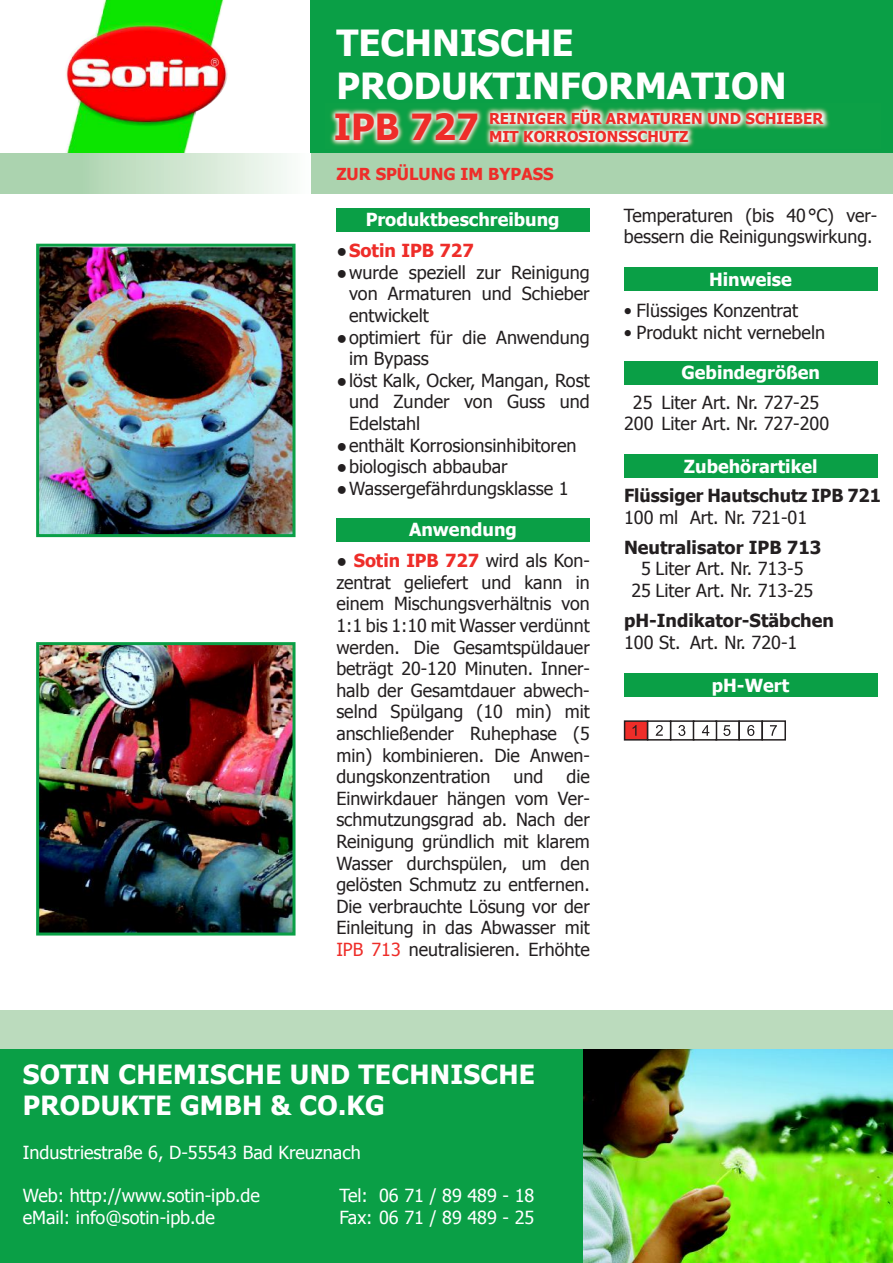
<style>
.page{position:relative;width:893px;height:1263px;background:#fff}
.page>*{position:absolute;margin:0;border:0;box-sizing:border-box;transform-origin:0 0}
.t1{font:700 36px/43.2px "Tahoma";color:#fff}
.t2{font:700 36px "Tahoma";color:#ee2d29}
.t3{font:700 26.4px "Tahoma";letter-spacing:.01em;color:#fff}
.t4{font:18px/21.6px "Tahoma";color:#231f20;text-align:justify}
.t5{font:18px "Tahoma";color:#fff}
.t6{font:700 18px "Tahoma";color:#fff}
.t7{font:700 18px "Tahoma";color:#231f20}
.t8{font:700 18px "Tahoma";color:#ee2d29}
.t9{font:700 16.5px "Tahoma";color:#ee2d29}
.t10{font:700 15px/18px "Tahoma";color:#ee2d29}
.s1{font-weight:400;color:#231f20}
.s2{font-weight:700;color:#ee2d29}
.s3{color:#ee2d29}
</style>
<div class="page">
<div style="left:311px;top:0;width:582px;height:153px;background:#0a9f46"></div>
<img style="left:330px;top:104px;width:500px;height:44px">
<img style="left:66px;top:0;width:162px;height:153px">
<img style="left:583px;top:1048px;width:310px;height:215px">
<div style="left:0;top:1048px;width:583px;height:215px;background:#0a9f46"></div>
<div style="left:0;top:1010px;width:893px;height:38px;background:#bbdbbd"></div>
<div style="left:311px;top:153px;width:582px;height:40px;background:#abd3af"></div>
<img style="left:340px;top:99px;width:334px;height:1px">
<img style="left:40px;top:248px;width:252px;height:285px">
<div style="left:36px;top:244px;width:260px;height:293px;border:3px solid #0a9f46"></div>
<img style="left:40px;top:646px;width:252px;height:285px">
<div style="left:36px;top:642px;width:260px;height:293px;border:3px solid #0a9f46"></div>
<div style="left:336px;top:208px;width:253px;height:23px;background:#0a9f46"></div>
<div style="left:336px;top:518px;width:254px;height:24px;background:#0a9f46"></div>
<div style="left:0;top:153px;width:311px;height:40px;background:linear-gradient(to right,#9dcba1,#f8fbf7)"></div>
<div style="left:624px;top:268px;width:253px;height:23px;background:#0a9f46"></div>
<div style="left:624px;top:361px;width:253px;height:23px;background:#0a9f46"></div>
<div style="left:624px;top:455px;width:253px;height:23px;background:#0a9f46"></div>
<div style="left:624px;top:673px;width:253px;height:24px;background:#0a9f46"></div>
<div style="left:715px;top:720px;width:25px;height:21px;border:2px solid #231f20"></div>
<div style="left:738px;top:720px;width:25px;height:21px;border:2px solid #231f20"></div>
<div style="left:761px;top:720px;width:25px;height:21px;border:2px solid #231f20"></div>
<div style="left:625px;top:721px;width:23px;height:19px;background:#ee2d29"></div>
<div style="left:624px;top:720px;width:24px;height:21px;border:2px solid #231f20"></div>
<div style="left:647px;top:720px;width:24px;height:21px;border:2px solid #231f20"></div>
<div style="left:670px;top:720px;width:24px;height:21px;border:2px solid #231f20"></div>
<div style="left:693px;top:720px;width:24px;height:21px;border:2px solid #231f20"></div>
<svg style="left:633px;top:725px;width:144px;height:11px"></svg>
<h1 class="t1" style="left:336px;top:19px;width:452px">Technische<br>Produktinformation</h1>
<h1 class="t2" style="left:334px;top:101px;width:147px">IPB 727</h1>
<p class="t10" style="left:489px;top:108px;width:336px">Reiniger für Armaturen und Schieber mit Korrosionsschutz</p>
<p class="t9" style="left:336px;top:162px;width:13px">ZUR</p>
<p class="t9" style="left:376px;top:162px;width:179px">SPÜLUN G IM BYPASS</p>
<p class="t6" style="left:366px;top:207px;width:195px">Produktbeschreibung</p>
<p class="t8" style="left:336px;top:238px;width:139px"><span class="s1">●</span> Sotin IPB 727</p>
<p class="t4" style="left:349px;top:261px;width:242px;text-indent:-13px">● wurde speziell zur Reinigung von Armaturen und Schieber entwickelt</p>
<p class="t4" style="left:349px;top:325px;width:242px;text-indent:-13px">● optimiert für die Anwendung im Bypass</p>
<p class="t4" style="left:349px;top:369px;width:242px;text-indent:-13px">● löst Kalk, Ocker, Mangan, Rost und Zunder von Guss und Edelstahl</p>
<p class="t4" style="left:336px;top:433px;width:242px">● enthält Korrosionsinhibitoren</p>
<p class="t4" style="left:336px;top:455px;width:173px">● biologisch abbaubar</p>
<p class="t4" style="left:336px;top:477px;width:234px">● Wassergefährdungsklasse 1</p>
<p class="t6" style="left:409px;top:517px;width:109px">Anwendung</p>
<p class="t4" style="left:336px;top:549px;width:255px">● <span class="s2">Sotin IPB 727</span> wird als Kon&shy;zentrat geliefert und kann in einem Mischungsverhältnis von 1:1 bis 1:10 mit Wasser verdünnt werden. Die Gesamtspüldauer beträgt 20-120 Minuten. Inner&shy;halb der Gesamtdauer abwech&shy;selnd Spülgang (10 min) mit anschließender Ruhephase (5 min) kombinieren. Die Anwen&shy;dungskonzentration</p>
<p class="t4" style="left:336px;top:765px;width:255px;text-indent:230px">die Einwirkdauer hängen vom Ver&shy;schmutzungsgrad ab. Nach der Reinigung gründlich mit klarem Wasser durchspülen, um den gelösten Schmutz zu entfernen.<br>Die verbrauchte Lösung vor der Einleitung in das Abwasser mit <span class="s3">IPB 713</span> neutralisieren. Erhöhte</p>
<p class="t4" style="left:514px;top:765px;width:31px">und</p>
<p class="t4" style="left:624px;top:204px;width:255px">Temperaturen (bis 40 °C) ver&shy;bessern die Reinigungswirkung.</p>
<p class="t6" style="left:709px;top:266px;width:84px">Hinweise</p>
<p class="t4" style="left:624px;top:299px;width:176px">• Flüssiges Konzentrat</p>
<p class="t4" style="left:624px;top:321px;width:203px">• Produkt nicht vernebeln</p>
<p class="t6" style="left:681px;top:360px;width:140px">Gebindegrößen</p>
<p class="t4" style="left:624px;top:390px;width:207px;text-align:center">25 Liter Art. Nr. 727-25<br>200 Liter Art. Nr. 727-200</p>
<p class="t6" style="left:684px;top:453px;width:135px">Zubehörartikel</p>
<p class="t7" style="left:624px;top:483px;width:259px">Flüssiger Hautschutz IPB 721</p>
<p class="t4" style="left:624px;top:506px;width:185px">100 ml Art. Nr. 721-01</p>
<p class="t7" style="left:624px;top:535px;width:199px">Neutralisator IPB 713</p>
<p class="t4" style="left:631px;top:557px;width:184px;text-align:center">5 Liter Art. Nr. 713-5<br>25 Liter Art. Nr. 713-25</p>
<p class="t7" style="left:624px;top:608px;width:211px">pH-Indikator-Stäbchen</p>
<p class="t4" style="left:624px;top:630px;width:175px">100 St. Art. Nr. 720-1</p>
<p class="t6" style="left:712px;top:672px;width:79px">pH-Wert</p>
<h2 class="t3" style="left:23px;top:1055px;width:116px">SOTIN CHEM</h2>
<h2 class="t3" style="left:197px;top:1055px;width:49px">ISCHE</h2>
<h2 class="t3" style="left:290px;top:1055px;width:21px">UND</h2>
<h2 class="t3" style="left:359px;top:1055px;width:36px">TECHN</h2>
<h2 class="t3" style="left:450px;top:1055px;width:49px">ISCHE</h2>
<h2 class="t3" style="left:23px;top:1087px;width:38px">PRODUK</h2>
<h2 class="t3" style="left:139px;top:1087px;width:247px">TE GMBH &amp; CO.KG</h2>
<p class="t5" style="left:23px;top:1141px;width:339px">Industriestraße 6, D-55543 Bad Kreuznach</p>
<p class="t5" style="left:23px;top:1184px;width:239px">Web: http://www.sotin-ipb.de</p>
<p class="t5" style="left:339px;top:1184px;width:197px">Tel: 06 71 / 89 489 - 18</p>
<p class="t5" style="left:23px;top:1205px;width:194px">eMail: info@sotin-ipb.de</p>
<p class="t5" style="left:339px;top:1205px;width:197px">Fax: 06 71 / 89 489 - 25</p>
</div>
